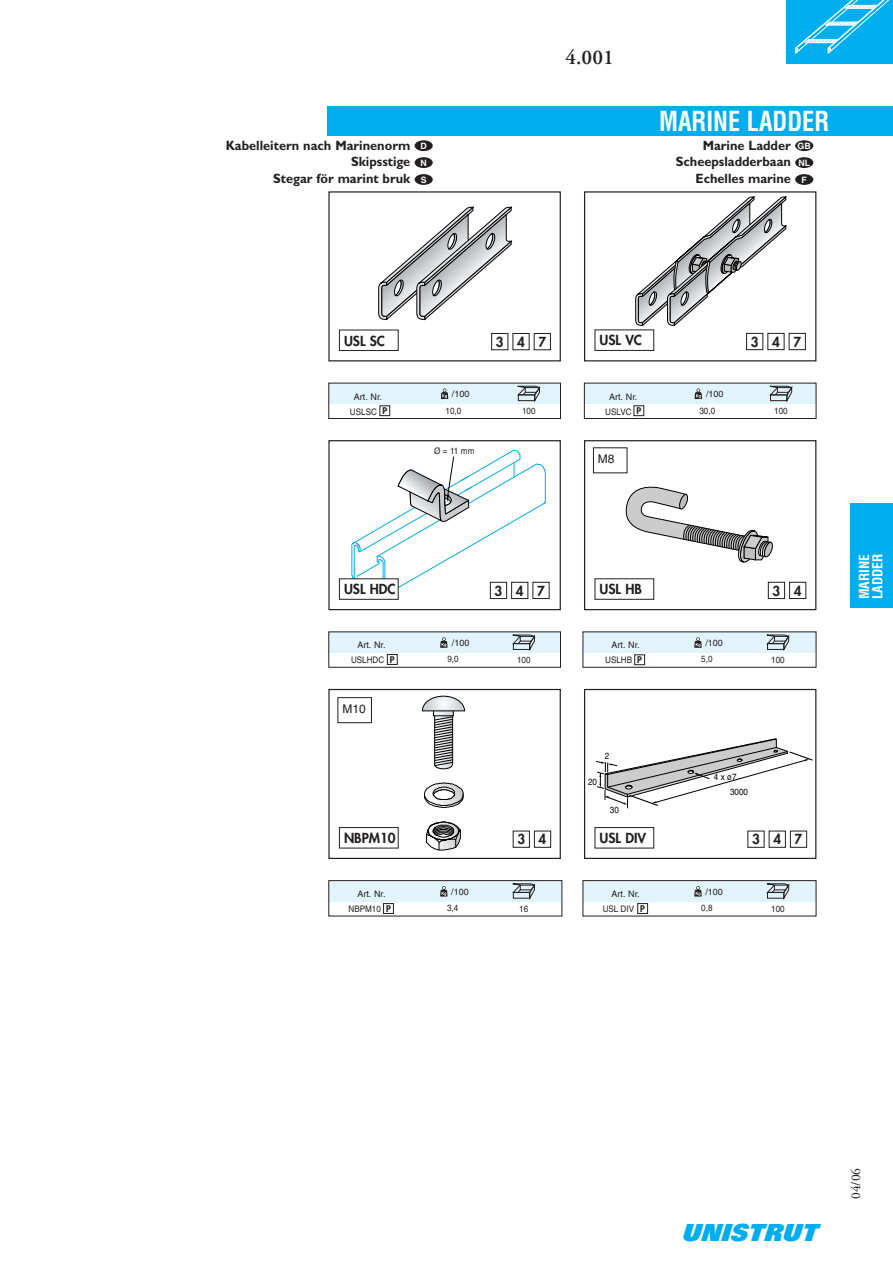
<style>
.page{position:relative;width:893px;height:1263px;background:#fff}
.page>*{position:absolute;margin:0;border:0;box-sizing:border-box;transform-origin:0 0}
.t1{font:700 condensed 27px "Helvetica";color:#fff;scale:.9 1}
.t2{font:italic 900 25.5px "U86 Univers Extra";color:#00aeef}
.t3{font:600 21px "Adobe Garamond";color:#231f20}
.t4{font:700 13.5px/16.8px "Gill Sans";color:#231f20;text-align:right;scale:.95 1}
.t5{font:800 13.5px "Futura";color:#231f20}
.t6{font:700 condensed 13.5px/13.5px "Helvetica";color:#fff}
.t7{font:13.5px "Adobe Garamond";color:#231f20}
.t8{font:12px "Helvetica";color:#231f20}
.t9{font:9px/15px "Helvetica";color:#231f20}
.t10{font:9px "Helvetica";color:#231f20;scale:.9 1}
.t11{font:9px/14.2px "Helvetica";color:#000;scale:.9 1}
.t12{font:800 9px "Futura";color:#231f20}
.t13{font:700 8.85px/17px "Helvetica";color:#fff;text-align:center}
</style>
<div class="page">
<div style="left:795px;top:140px;width:18px;height:11px;background:#231f20;border-radius:50%"></div>
<div style="left:795px;top:157px;width:18px;height:11px;background:#231f20;border-radius:50%"></div>
<div style="left:795px;top:174px;width:18px;height:11px;background:#231f20;border-radius:50%"></div>
<div style="left:787px;top:0;width:106px;height:64px;background:#00aeef"></div>
<svg style="left:795px;top:0;width:95px;height:54px"></svg>
<div style="left:327px;top:106px;width:566px;height:30px;background:#00aeef"></div>
<div style="left:329px;top:383px;width:231px;height:21px;background:#e1f4fc"></div>
<div style="left:328px;top:383px;width:233px;height:36px;border:1px solid #231f20"></div>
<svg style="left:517px;top:386px;width:23px;height:16px"></svg>
<div style="left:584px;top:383px;width:232px;height:21px;background:#e1f4fc"></div>
<div style="left:584px;top:383px;width:232px;height:36px;border:1px solid #231f20"></div>
<svg style="left:635px;top:196px;width:152px;height:130px"></svg>
<div style="left:584px;top:191px;width:232px;height:170px;border:1px solid #231f20"></div>
<div style="left:595px;top:329px;width:59px;height:22px;border:1px solid #231f20"></div>
<div style="left:789px;top:333px;width:17px;height:17px;border:1px solid #231f20"></div>
<div style="left:767px;top:333px;width:17px;height:17px;border:1px solid #231f20"></div>
<div style="left:746px;top:333px;width:17px;height:17px;border:1px solid #231f20"></div>
<svg style="left:769px;top:386px;width:23px;height:16px"></svg>
<svg style="left:378px;top:206px;width:135px;height:114px"></svg>
<div style="left:328px;top:191px;width:233px;height:170px;border:1px solid #231f20"></div>
<div style="left:339px;top:330px;width:60px;height:21px;border:1px solid #231f20"></div>
<div style="left:534px;top:333px;width:17px;height:17px;border:1px solid #231f20"></div>
<div style="left:491px;top:333px;width:17px;height:17px;border:1px solid #231f20"></div>
<div style="left:329px;top:632px;width:231px;height:21px;background:#e1f4fc"></div>
<div style="left:328px;top:631px;width:233px;height:37px;border:1px solid #231f20"></div>
<svg style="left:351px;top:450px;width:195px;height:147px"></svg>
<div style="left:328px;top:440px;width:233px;height:170px;border:1px solid #231f20"></div>
<div style="left:339px;top:579px;width:59px;height:20px;background:#fff"></div>
<div style="left:339px;top:578px;width:60px;height:22px;border:1px solid #231f20"></div>
<div style="left:533px;top:582px;width:16px;height:16px;background:#fff"></div>
<div style="left:532px;top:582px;width:17px;height:17px;border:1px solid #231f20"></div>
<div style="left:512px;top:582px;width:16px;height:16px;background:#fff"></div>
<div style="left:511px;top:582px;width:17px;height:17px;border:1px solid #231f20"></div>
<div style="left:490px;top:582px;width:17px;height:16px;background:#fff"></div>
<div style="left:490px;top:582px;width:17px;height:17px;border:1px solid #231f20"></div>
<svg style="left:512px;top:635px;width:23px;height:15px"></svg>
<svg style="left:441px;top:388px;width:7px;height:11px"></svg>
<svg style="left:695px;top:388px;width:7px;height:11px"></svg>
<svg style="left:440px;top:637px;width:7px;height:11px"></svg>
<div style="left:379px;top:405px;width:11px;height:11px;border:1px solid #231f20"></div>
<div style="left:634px;top:405px;width:10px;height:11px;border:1px solid #231f20"></div>
<div style="left:387px;top:654px;width:11px;height:11px;border:1px solid #231f20"></div>
<svg style="left:625px;top:486px;width:148px;height:77px"></svg>
<div style="left:584px;top:440px;width:232px;height:170px;border:1px solid #231f20"></div>
<div style="left:595px;top:578px;width:59px;height:22px;border:1px solid #231f20"></div>
<div style="left:789px;top:582px;width:17px;height:17px;border:1px solid #231f20"></div>
<div style="left:768px;top:582px;width:17px;height:17px;border:1px solid #231f20"></div>
<svg style="left:422px;top:696px;width:43px;height:73px"></svg>
<svg style="left:426px;top:822px;width:35px;height:28px"></svg>
<svg style="left:424px;top:783px;width:40px;height:25px"></svg>
<div style="left:328px;top:689px;width:233px;height:170px;border:1px solid #231f20"></div>
<div style="left:339px;top:827px;width:60px;height:21px;border:1px solid #231f20"></div>
<div style="left:338px;top:697px;width:34px;height:26px;border:1px solid #231f20"></div>
<svg style="left:596px;top:738px;width:217px;height:70px"></svg>
<div style="left:584px;top:689px;width:232px;height:170px;border:1px solid #231f20"></div>
<div style="left:595px;top:827px;width:59px;height:21px;border:1px solid #231f20"></div>
<div style="left:790px;top:831px;width:17px;height:17px;border:1px solid #231f20"></div>
<div style="left:769px;top:831px;width:17px;height:17px;border:1px solid #231f20"></div>
<div style="left:583px;top:632px;width:232px;height:21px;background:#e1f4fc"></div>
<div style="left:583px;top:631px;width:233px;height:37px;border:1px solid #231f20"></div>
<svg style="left:766px;top:635px;width:23px;height:15px"></svg>
<svg style="left:694px;top:637px;width:8px;height:11px"></svg>
<div style="left:329px;top:881px;width:232px;height:20px;background:#e1f4fc"></div>
<div style="left:328px;top:880px;width:234px;height:36px;border:1px solid #231f20"></div>
<svg style="left:512px;top:883px;width:23px;height:16px"></svg>
<svg style="left:440px;top:886px;width:7px;height:10px"></svg>
<div style="left:583px;top:881px;width:232px;height:20px;background:#e1f4fc"></div>
<div style="left:583px;top:880px;width:233px;height:36px;border:1px solid #231f20"></div>
<svg style="left:766px;top:883px;width:23px;height:16px"></svg>
<svg style="left:694px;top:886px;width:8px;height:10px"></svg>
<div style="left:534px;top:831px;width:17px;height:17px;border:1px solid #231f20"></div>
<div style="left:513px;top:831px;width:17px;height:17px;border:1px solid #231f20"></div>
<div style="left:634px;top:654px;width:11px;height:11px;border:1px solid #231f20"></div>
<div style="left:383px;top:903px;width:11px;height:11px;border:1px solid #231f20"></div>
<div style="left:637px;top:903px;width:11px;height:11px;border:1px solid #231f20"></div>
<div style="left:415px;top:140px;width:18px;height:11px;background:#231f20;border-radius:50%"></div>
<div style="left:415px;top:157px;width:18px;height:11px;background:#231f20;border-radius:50%"></div>
<div style="left:415px;top:174px;width:18px;height:11px;background:#231f20;border-radius:50%"></div>
<div style="left:850px;top:503px;width:43px;height:104px;background:#00aeef"></div>
<h3 class="t4" style="left:226px;top:138px;width:196px">Kabelleitern nach Marinenorm<br>Skipsstige<br>Stegar för marint bruk</h3>
<p class="t13" style="left:420px;top:138px;width:8px;text-align:justify">D N S</p>
<h3 class="t3" style="left:566px;top:49px;width:50px">4.001</h3>
<h1 class="t1" style="left:659px;top:111px;width:190px">MARINE LADDER</h1>
<h3 class="t4" style="left:676px;top:138px;width:123px">Marine Ladder<br>Scheepsladderbaan<br>Echelles marine</h3>
<p class="t13" style="left:798px;top:138px;width:15px">GB<br>NL<br>F</p>
<h3 class="t5" style="left:344px;top:334px;width:42px">USL SC</h3>
<h3 class="t5" style="left:496px;top:335px;width:52px">347</h3>
<h3 class="t5" style="left:600px;top:334px;width:44px">USL VC</h3>
<h3 class="t5" style="left:751px;top:335px;width:52px">347</h3>
<p class="t9" style="left:446px;top:387px;width:25px;line-height:16.5px;text-indent:6px">/100<br>10,0</p>
<p class="t9" style="left:699px;top:387px;width:26px;line-height:16.5px;text-indent:7px">/100<br>30,0</p>
<p class="t9" style="left:350px;top:390px;width:34px;text-align:center">Art. Nr.<br>USLSC</p>
<p class="t9" style="left:605px;top:390px;width:34px;text-indent:4px">Art. Nr.<br>USLVC</p>
<p class="t12" style="left:382px;top:406px;width:6px">P</p>
<p class="t12" style="left:636px;top:406px;width:6px">P</p>
<p class="t10" style="left:522px;top:408px;width:17px">100</p>
<p class="t10" style="left:434px;top:447px;width:46px">Ø = 11 mm</p>
<h3 class="t8" style="left:598px;top:455px;width:18px">M8</h3>
<p class="t10" style="left:774px;top:408px;width:17px">100</p>
<h3 class="t5" style="left:344px;top:583px;width:53px">USL HDC</h3>
<h3 class="t5" style="left:495px;top:584px;width:52px">347</h3>
<h3 class="t5" style="left:600px;top:583px;width:44px">USL HB</h3>
<h3 class="t5" style="left:772px;top:584px;width:31px">3 4</h3>
<p class="t9" style="left:351px;top:638px;width:36px;text-align:right">Art. Nr.<br>USLHDC</p>
<p class="t12" style="left:390px;top:655px;width:6px">P</p>
<p class="t9" style="left:447px;top:635px;width:23px;line-height:16.5px;text-indent:4px">/100<br>9,0</p>
<p class="t10" style="left:517px;top:657px;width:17px">100</p>
<p class="t9" style="left:605px;top:638px;width:36px;text-indent:6px">Art. Nr.<br>USLHB</p>
<p class="t9" style="left:701px;top:635px;width:23px;line-height:16.5px;text-indent:4px">/100<br>5,0</p>
<p class="t12" style="left:637px;top:655px;width:6px">P</p>
<p class="t10" style="left:771px;top:657px;width:17px">100</p>
<h3 class="t8" style="left:342px;top:705px;width:25px">M10</h3>
<p class="t11" style="left:605px;top:749px;width:7px">2</p>
<p class="t11" style="left:588px;top:775px;width:12px">20</p>
<p class="t11" style="left:730px;top:771px;width:22px;text-indent:-16px">4xø7<br>3000</p>
<p class="t11" style="left:610px;top:803px;width:12px">30</p>
<h3 class="t5" style="left:344px;top:832px;width:53px">NBPM10</h3>
<h3 class="t5" style="left:517px;top:833px;width:31px">3 4</h3>
<h3 class="t5" style="left:600px;top:832px;width:48px">USL DIV</h3>
<h3 class="t5" style="left:752px;top:833px;width:52px">347</h3>
<p class="t9" style="left:348px;top:887px;width:39px;text-indent:9px">Art. Nr.<br>NBPM10</p>
<p class="t9" style="left:447px;top:884px;width:23px;line-height:16.5px;text-indent:4px">/100<br>3,4</p>
<p class="t9" style="left:603px;top:887px;width:39px;text-indent:9px">Art. Nr.<br>USL DIV</p>
<p class="t9" style="left:701px;top:884px;width:23px;line-height:16.5px;text-indent:4px">/100<br>0,8</p>
<p class="t12" style="left:386px;top:904px;width:6px">P</p>
<p class="t12" style="left:640px;top:904px;width:6px">P</p>
<p class="t10" style="left:519px;top:905px;width:12px">16</p>
<p class="t10" style="left:771px;top:905px;width:17px">100</p>
<h3 class="t6" style="left:858px;top:599px;width:47px;rotate:-90deg">MARINE<br>LADDER</h3>
<h2 class="t2" style="left:681px;top:1224px;width:137px">UNISTRUT</h2>
<h3 class="t7" style="left:850px;top:1199px;width:33px;rotate:-90deg">04/06</h3>
</div>
